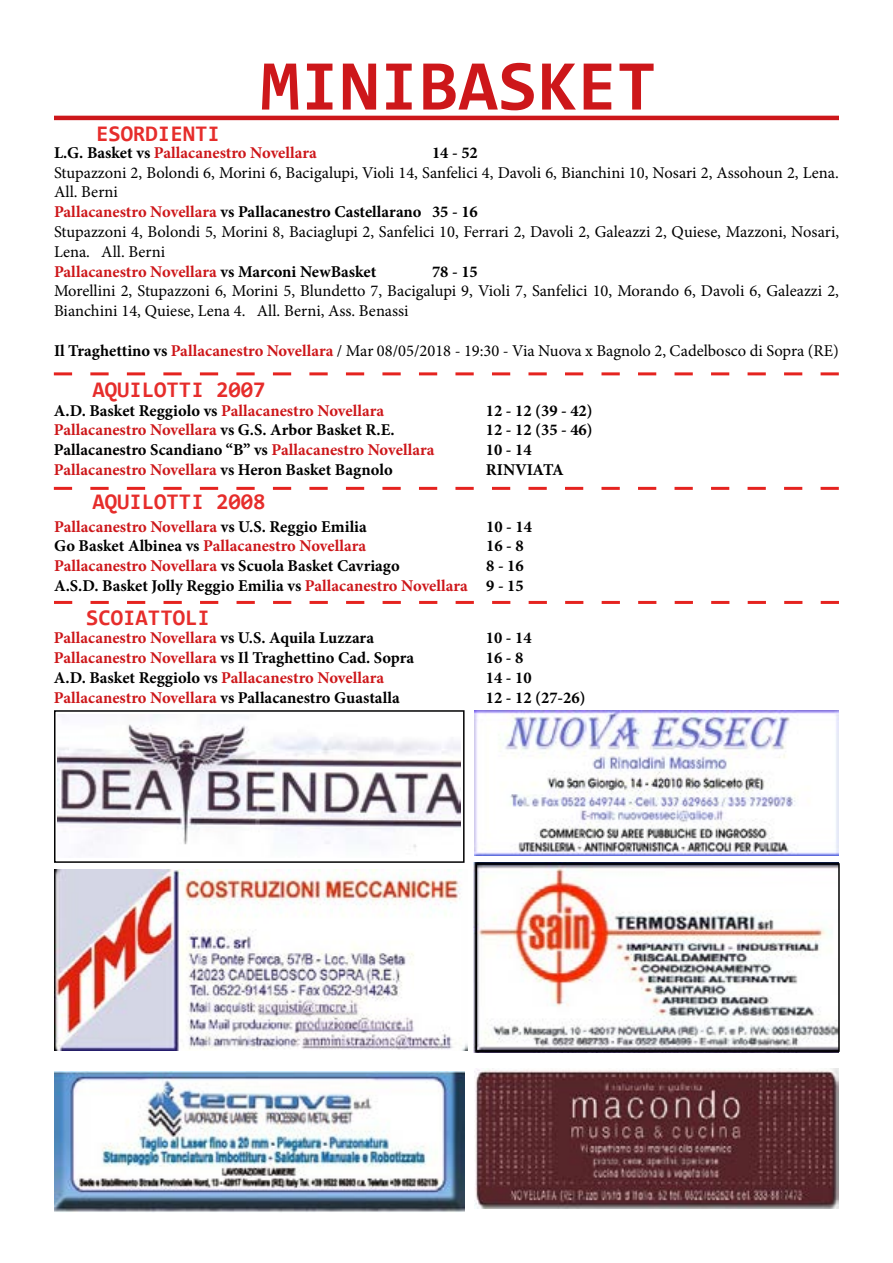
<style>
.page{position:relative;width:893px;height:1263px;background:#fff}
.page>*{position:absolute;margin:0;border:0;box-sizing:border-box;transform-origin:0 0}
.t1{font:700 72px "Code New Roman";color:#cd171a}
.t2{font:700 22.5px "Code New Roman";color:#e62d2b}
.t3{font:16.5px/19.8px "Minion Pro";color:#000}
.t4{font:700 16.5px "Minion Pro";color:#cd171a}
.t5{font:700 16.5px/19.8px "Minion Pro";color:#000;text-align:right}
.s1{color:#000}
.s2{font-weight:700;color:#cd171a}
.s3{font-weight:700}
.s4{color:#cd171a}
</style>
<div class="page">
<img style="left:475px;top:710px;width:364px;height:145px">
<img style="left:58px;top:715px;width:403px;height:133px">
<img style="left:54px;top:1071px;width:411px;height:141px">
<img style="left:54px;top:869px;width:413px;height:182px">
<img style="left:473px;top:863px;width:364px;height:189px">
<div style="left:475px;top:863px;width:365px;height:189px;border:2px solid #000"></div>
<img style="left:474px;top:1068px;width:365px;height:141px">
<hr style="left:54px;top:116px;width:785px;height:4px;background:#cd171a">
<div style="left:54px;top:710px;width:411px;height:153px;border:2px solid #020203"></div>
<svg style="left:54px;top:372px;width:785px;height:3px"></svg>
<svg style="left:54px;top:487px;width:785px;height:3px"></svg>
<svg style="left:54px;top:601px;width:785px;height:3px"></svg>
<h2 class="t2" style="left:96px;top:119px;width:125px">ESORDIENTI</h2>
<h1 class="t1" style="left:260px;top:40px;width:398px">MINIBASKET</h1>
<p class="t4" style="left:54px;top:141px;width:264px"><span class="s1">L.G. Basket vs</span> Pallacanestro Novellara</p>
<p class="t5" style="left:432px;top:142px;width:47px">14 - 52</p>
<p class="t3" style="left:54px;top:163px;width:787px">Stupazzoni 2, Bolondi 6, Morini 6, Bacigalupi, Violi 14, Sanfelici 4, Davoli 6, Bianchini 10, Nosari 2, Assohoun 2, Lena.<br>All. Berni<br><span class="s2">Pallacanestro Novellara</span> <span class="s3">vs Pallacanestro Castellarano 35 - 16<br></span>Stupazzoni 4, Bolondi 5, Morini 8, Baciaglupi 2, Sanfelici 10, Ferrari 2, Davoli 2, Galeazzi 2, Quiese, Mazzoni, Nosari, Lena. All. Berni<br><span class="s2">Pallacanestro Novellara</span> <span class="s3">vs Marconi NewBasket</span></p>
<p class="t5" style="left:432px;top:261px;width:47px">78 - 15</p>
<p class="t3" style="left:54px;top:281px;width:786px">Morellini 2, Stupazzoni 6, Morini 5, Blundetto 7, Bacigalupi 9, Violi 7, Sanfelici 10, Morando 6, Davoli 6, Galeazzi 2,<br>Bianchini 14, Quiese, Lena 4. All. Berni, Ass. Benassi</p>
<p class="t3" style="left:54px;top:341px;width:786px"><span class="s3">Il Traghettino vs</span> <span class="s2">Pallacanestro Novellara</span> / Mar 08/05/2018 - 19:30 - Via Nuova x Bagnolo 2, Cadelbosco di Sopra (RE)</p>
<h2 class="t2" style="left:92px;top:375px;width:175px">AQUILOTTI 2007</h2>
<p class="t4" style="left:54px;top:399px;width:332px"><span class="s1">A.D. Basket Reggiolo vs</span> Pallacanestro Novellara</p>
<p class="t5" style="left:486px;top:400px;width:108px">12 - 12 (39 - 42)</p>
<p class="t4" style="left:54px;top:419px;width:342px">Pallacanestro Novellara <span class="s1">vs G.S. Arbor Basket R.E.</span></p>
<p class="t5" style="left:486px;top:420px;width:108px">12 - 12 (35 - 46)</p>
<p class="t5" style="left:54px;top:440px;width:382px">Pallacanestro Scandiano “B” vs <span class="s4">Pallacanestro Novellara</span></p>
<p class="t5" style="left:486px;top:440px;width:47px">10 - 14</p>
<p class="t4" style="left:54px;top:458px;width:340px">Pallacanestro Novellara <span class="s1">vs Heron Basket Bagnolo</span></p>
<p class="t5" style="left:486px;top:460px;width:79px">RINVIATA</p>
<h2 class="t2" style="left:92px;top:488px;width:175px">AQUILOTTI 2008</h2>
<p class="t4" style="left:54px;top:515px;width:314px">Pallacanestro Novellara <span class="s1">vs U.S. Reggio Emilia</span></p>
<p class="t5" style="left:486px;top:516px;width:47px">10 - 14</p>
<p class="t4" style="left:54px;top:534px;width:313px"><span class="s1">Go Basket Albinea vs</span> Pallacanestro Novellara</p>
<p class="t5" style="left:486px;top:536px;width:39px">16 - 8</p>
<p class="t4" style="left:54px;top:554px;width:347px">Pallacanestro Novellara <span class="s1">vs Scuola Basket Cavriago</span></p>
<p class="t5" style="left:54px;top:556px;width:471px">8 - 16<br>A.S.D. Basket Jolly Reggio Emilia vs <span class="s4">Pallacanestro Novellara</span> 9 - 15</p>
<h2 class="t2" style="left:86px;top:603px;width:125px">SCOIATTOLI</h2>
<p class="t4" style="left:54px;top:627px;width:322px">Pallacanestro Novellara <span class="s1">vs U.S. Aquila Luzzara</span></p>
<p class="t5" style="left:486px;top:628px;width:47px">10 - 14</p>
<p class="t5" style="left:54px;top:648px;width:362px"><span class="s4">Pallacanestro Novellara</span> vs Il Traghettino Cad. Sopra</p>
<p class="t5" style="left:486px;top:648px;width:39px">16 - 8</p>
<p class="t4" style="left:54px;top:666px;width:332px"><span class="s1">A.D. Basket Reggiolo vs</span> Pallacanestro Novellara</p>
<p class="t5" style="left:486px;top:668px;width:47px">14 - 10</p>
<p class="t5" style="left:54px;top:687px;width:347px"><span class="s4">Pallacanestro Novellara</span> vs Pallacanestro Guastalla</p>
<p class="t5" style="left:486px;top:687px;width:101px">12 - 12 (27-26)</p>
</div>
